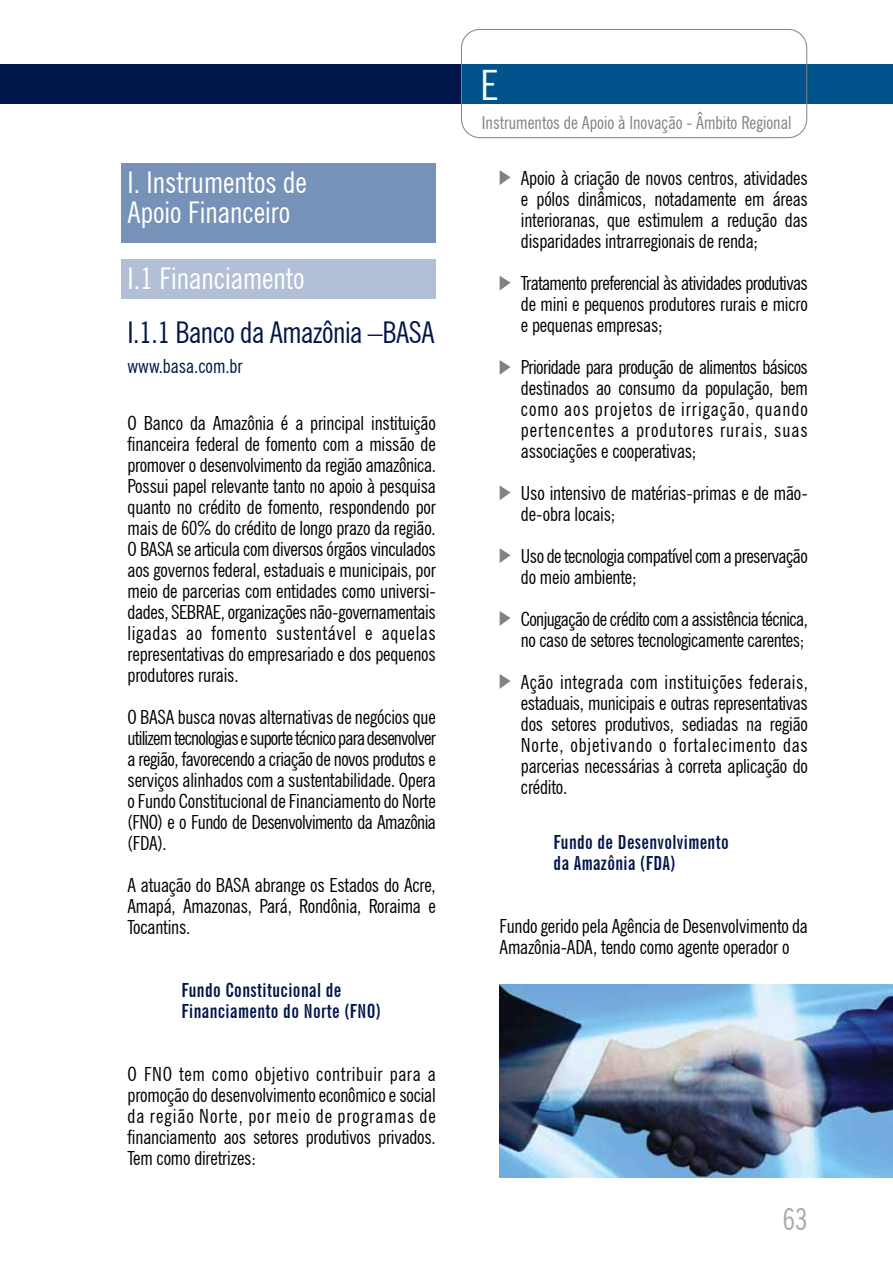
<style>
.page{position:relative;width:893px;height:1263px;background:#fff}
.page>*{position:absolute;margin:0;border:0;box-sizing:border-box;transform-origin:0 0}
.t1{font:condensed 42px "News Gothic BT";color:#fff}
.t2{font:condensed 30px/30px "News Gothic BT";color:#fff}
.t3{font:condensed 30px "News Gothic BT";letter-spacing:-.015em;color:#001549}
.t4{font:condensed 30px "News Gothic BT";color:#a7a9ac}
.t5{font:condensed 19.5px/21px "News Gothic BT";letter-spacing:-.01em;color:#000;text-align:justify}
.t6{font:700 extra-condensed 19.5px/21px "News Gothic BT";letter-spacing:.02em;color:#001549}
.t7{font:condensed 19.5px/21px "News Gothic BT";letter-spacing:-.03em;color:#000}
.t8{font:condensed 19.5px "News Gothic BT";color:#001549}
.t9{font:condensed 18px "News Gothic BT";color:#808285}
</style>
<div class="page">
<div style="left:0;top:65px;width:893px;height:39px;background:#001549"></div>
<div style="left:121px;top:163px;width:315px;height:79px;background:#7792b9"></div>
<div style="left:121px;top:259px;width:315px;height:39px;background:#b2bfd7"></div>
<img style="left:500px;top:984px;width:393px;height:194px">
<div style="left:461px;top:65px;width:432px;height:39px;background:#00548b"></div>
<div style="left:461px;top:29px;width:346px;height:109px;border:1px solid #808285;border-radius:18px"></div>
<svg style="left:500px;top:170px;width:11px;height:15px"></svg>
<svg style="left:500px;top:276px;width:11px;height:14px"></svg>
<svg style="left:500px;top:360px;width:11px;height:15px"></svg>
<svg style="left:500px;top:486px;width:11px;height:14px"></svg>
<svg style="left:500px;top:548px;width:11px;height:15px"></svg>
<svg style="left:500px;top:611px;width:11px;height:15px"></svg>
<svg style="left:500px;top:674px;width:11px;height:15px"></svg>
<h2 class="t2" style="left:128px;top:167px;width:181px">I. Instrumentos de<br>Apoio Financeiro</h2>
<h2 class="t2" style="left:128px;top:263px;width:178px">I.1 Financiamento</h2>
<h2 class="t3" style="left:128px;top:314px;width:308px">I.1.1 Banco da Amazônia –BASA</h2>
<p class="t8" style="left:128px;top:354px;width:117px">www.basa.com.br</p>
<p class="t5" style="left:128px;top:412px;width:310px">O Banco da Amazônia é a principal instituição financeira federal de fomento com a missão de promover o desenvolvimento da região amazônica.<br>Possui papel relevante tanto no apoio à pesquisa quanto no crédito de fomento, respondendo por mais de 60% do crédito de longo prazo da região.<br>O BASA se articula com diversos órgãos vinculados aos governos federal, estaduais e municipais, por meio de parcerias com entidades como universi&shy;dades, SEBRAE, organizações não-governamentais ligadas ao fomento sustentável e aquelas representativas do empresariado e dos pequenos produtores rurais.</p>
<p class="t5" style="left:128px;top:706px;width:310px">O BASA busca novas alternativas de negócios que utilizem tecnologias e suporte técnico para desenvolver a região, favorecendo a criação de novos produtos e serviços alinhados com a sustentabilidade. Opera o Fundo Constitucional de Financiamento do Norte (FNO) e o Fundo de Desenvolvimento da Amazônia (FDA).</p>
<p class="t5" style="left:128px;top:874px;width:310px">A atuação do BASA abrange os Estados do Acre, Amapá, Amazonas, Pará, Rondônia, Roraima e Tocantins.</p>
<p class="t6" style="left:182px;top:979px;width:201px">Fundo Constitucional de<br>Financiamento do Norte (FNO)</p>
<p class="t5" style="left:128px;top:1063px;width:310px">O FNO tem como objetivo contribuir para a promoção do desenvolvimento econômico e social da região Norte, por meio de programas de financiamento aos setores produtivos privados.<br>Tem como diretrizes:</p>
<h1 class="t1" style="left:480px;top:60px;width:19px">E</h1>
<p class="t9" style="left:482px;top:112px;width:311px">Instrumentos de Apoio à Inovação - Âmbito Regional</p>
<p class="t5" style="left:521px;top:168px;width:288px">Apoio à criação de novos centros, atividades e pólos dinâmicos, notadamente em áreas interioranas, que estimulem a redução das disparidades intrarregionais de renda;</p>
<p class="t5" style="left:521px;top:273px;width:289px">Tratamento preferencial às atividades produtivas de mini e pequenos produtores rurais e micro e pequenas empresas;</p>
<p class="t5" style="left:521px;top:357px;width:289px">Prioridade para produção de alimentos básicos destinados ao consumo da população, bem como aos projetos de irrigação, quando pertencentes a produtores rurais, suas associações e cooperativas;</p>
<p class="t5" style="left:521px;top:483px;width:288px">Uso intensivo de matérias-primas e de mão&shy;de-obra locais;</p>
<p class="t5" style="left:521px;top:546px;width:288px">Uso de tecnologia compatível com a preservação do meio ambiente;</p>
<p class="t7" style="left:521px;top:609px;width:288px">Conjugação de crédito com a assistência técnica, no caso de setores tecnologicamente carentes;</p>
<p class="t5" style="left:521px;top:672px;width:289px">Ação integrada com instituições federais, estaduais, municipais e outras representativas dos setores produtivos, sediadas na região Norte, objetivando o fortalecimento das parcerias necessárias à correta aplicação do crédito.</p>
<p class="t6" style="left:554px;top:831px;width:177px">Fundo de Desenvolvimento da Amazônia (FDA)</p>
<p class="t5" style="left:500px;top:915px;width:310px">Fundo gerido pela Agência de Desenvolvimento da<br>Amazônia-ADA, tendo como agente operador o</p>
<h2 class="t4" style="left:782px;top:1201px;width:27px">63</h2>
</div>
